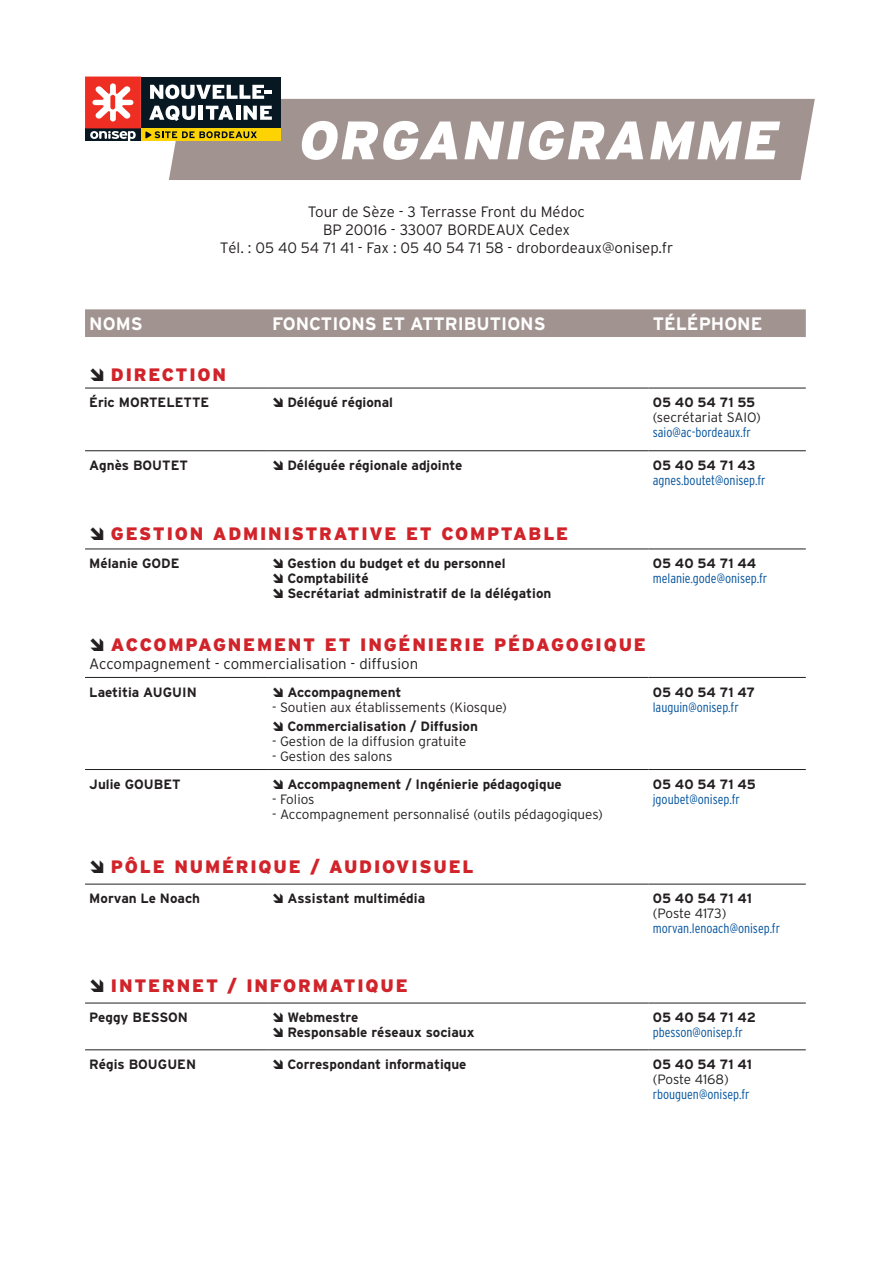
<style>
.page{position:relative;width:893px;height:1263px;background:#fff}
.page>*{position:absolute;margin:0;border:0;box-sizing:border-box;transform-origin:0 0}
.t1{font:italic 900 54px "Interstate";color:#fff}
.t2{font:900 18px "Interstate";letter-spacing:.1em;color:#d1232a}
.t3{font:700 18px "Interstate";color:#fff}
.t4{font:300 15px/18px "Interstate";color:#231f20;text-align:center}
.t5{font:700 13.5px/15px "Interstate";color:#231f20}
.t6{font:300 13.5px "Interstate";color:#231f20}
.t7{font:300 condensed 13.5px "Interstate";color:#01519b}
</style>
<div class="page">
<div style="left:169px;top:99px;width:646px;height:81px;background:#a19390"></div>
<div style="left:141px;top:77px;width:139px;height:51px;background:#071822"></div>
<div style="left:141px;top:128px;width:139px;height:13px;background:#fed304"></div>
<svg style="left:85px;top:77px;width:187px;height:64px"></svg>
<div style="left:85px;top:309px;width:721px;height:28px;background:#a19390"></div>
<hr style="left:85px;top:388px;width:183px;height:1px;background:#231f20">
<hr style="left:268px;top:388px;width:380px;height:1px;background:#231f20">
<hr style="left:648px;top:388px;width:158px;height:1px;background:#231f20">
<hr style="left:85px;top:450px;width:183px;height:1px;background:#231f20">
<hr style="left:268px;top:450px;width:380px;height:1px;background:#231f20">
<hr style="left:648px;top:450px;width:158px;height:1px;background:#231f20">
<hr style="left:85px;top:549px;width:183px;height:1px;background:#231f20">
<hr style="left:268px;top:549px;width:380px;height:1px;background:#231f20">
<hr style="left:648px;top:549px;width:158px;height:1px;background:#231f20">
<hr style="left:85px;top:677px;width:183px;height:1px;background:#231f20">
<hr style="left:268px;top:677px;width:380px;height:1px;background:#231f20">
<hr style="left:648px;top:677px;width:158px;height:1px;background:#231f20">
<hr style="left:85px;top:769px;width:183px;height:1px;background:#231f20">
<hr style="left:268px;top:769px;width:380px;height:1px;background:#231f20">
<hr style="left:648px;top:769px;width:158px;height:1px;background:#231f20">
<hr style="left:85px;top:884px;width:183px;height:1px;background:#231f20">
<hr style="left:268px;top:884px;width:380px;height:1px;background:#231f20">
<hr style="left:648px;top:884px;width:158px;height:1px;background:#231f20">
<hr style="left:85px;top:1003px;width:183px;height:1px;background:#231f20">
<hr style="left:268px;top:1003px;width:380px;height:1px;background:#231f20">
<hr style="left:648px;top:1003px;width:158px;height:1px;background:#231f20">
<hr style="left:85px;top:1049px;width:183px;height:1px;background:#231f20">
<hr style="left:268px;top:1049px;width:380px;height:1px;background:#231f20">
<hr style="left:648px;top:1049px;width:158px;height:1px;background:#231f20">
<h1 class="t1" style="left:297px;top:107px;width:493px">ORGANIGRAMME</h1>
<p class="t4" style="left:220px;top:203px;width:455px">Tour de Sèze - 3 Terrasse Front du Médoc<br>BP 20016 - 33007 BORDEAUX Cedex<br>Tél. : 05 40 54 71 41 - Fax : 05 40 54 71 58 - drobordeaux@onisep.fr</p>
<h2 class="t3" style="left:89px;top:313px;width:55px">NOMS</h2>
<h2 class="t3" style="left:272px;top:313px;width:275px">FONCTIONS ET ATTRIBUTIONS</h2>
<h2 class="t3" style="left:653px;top:313px;width:85px">Téléphone</h2>
<h2 class="t2" style="left:111px;top:364px;width:117px">DIRECTION</h2>
<p class="t5" style="left:89px;top:395px;width:122px">Éric MORTELETTE</p>
<p class="t5" style="left:287px;top:395px;width:107px">Délégué régional</p>
<p class="t5" style="left:653px;top:395px;width:104px">05 40 54 71 55</p>
<p class="t6" style="left:653px;top:409px;width:110px">(secrétariat SAIO)</p>
<p class="t7" style="left:653px;top:424px;width:100px">saio@ac-bordeaux.fr</p>
<p class="t5" style="left:89px;top:458px;width:64px">Agnès Boutet</p>
<p class="t5" style="left:287px;top:458px;width:177px">Déléguée régionale adjointe</p>
<p class="t5" style="left:653px;top:458px;width:104px">05 40 54 71 43</p>
<p class="t7" style="left:653px;top:472px;width:114px">agnes.boutet@onisep.fr</p>
<h2 class="t2" style="left:111px;top:523px;width:459px">GESTION ADMINISTRATIVE ET COMPTABLE</h2>
<p class="t5" style="left:89px;top:556px;width:92px">Mélanie GODE</p>
<p class="t5" style="left:287px;top:556px;width:265px">Gestion du budget et du personnel<br>Comptabilité<br>Secrétariat administratif de la délégation</p>
<p class="t5" style="left:653px;top:556px;width:105px">05 40 54 71 44</p>
<p class="t7" style="left:653px;top:570px;width:116px">melanie.gode@onisep.fr</p>
<h2 class="t2" style="left:111px;top:634px;width:227px">ACCOMPAGNEMENT ET</h2>
<h2 class="t2" style="left:360px;top:634px;width:13px">ING</h2>
<h2 class="t2" style="left:399px;top:634px;width:27px">ÉNIERIE</h2>
<h2 class="t2" style="left:494px;top:634px;width:42px">PÉDAGOGI</h2>
<h2 class="t2" style="left:604px;top:634px;width:42px">QUE</h2>
<p class="t4" style="left:89px;top:654px;width:330px">Accompagnement - commercialisation - diffusion</p>
<p class="t5" style="left:89px;top:684px;width:109px">Laetitia AUGUIN</p>
<p class="t5" style="left:287px;top:684px;width:116px">Accompagnement</p>
<p class="t6" style="left:272px;top:699px;width:236px">- Soutien aux établissements (Kiosque)</p>
<p class="t5" style="left:287px;top:719px;width:192px">Commercialisation / Diffusion</p>
<p class="t6" style="left:272px;top:733px;width:196px">- Gestion de la diffusion gratuite</p>
<p class="t6" style="left:272px;top:748px;width:122px">- Gestion des salons</p>
<p class="t5" style="left:653px;top:684px;width:104px">05 40 54 71 47</p>
<p class="t7" style="left:653px;top:699px;width:87px">lauguin@onisep.fr</p>
<p class="t5" style="left:89px;top:776px;width:93px">Julie GOUBET</p>
<p class="t5" style="left:287px;top:776px;width:276px">Accompagnement / Ingénierie pédagogique</p>
<p class="t6" style="left:272px;top:791px;width:44px">- Folios</p>
<p class="t6" style="left:272px;top:806px;width:332px">- Accompagnement personnalisé (outils pédagogiques)</p>
<p class="t5" style="left:653px;top:776px;width:104px">05 40 54 71 45</p>
<p class="t7" style="left:653px;top:791px;width:89px">jgoubet@onisep.fr</p>
<h2 class="t2" style="left:111px;top:856px;width:262px">PÔLE NUMÉRIQUE / AUDIOVIS</h2>
<h2 class="t2" style="left:433px;top:856px;width:28px">UEL</h2>
<p class="t5" style="left:89px;top:891px;width:112px">Morvan Le Noach</p>
<p class="t5" style="left:287px;top:891px;width:139px">Assistant multimédia</p>
<p class="t5" style="left:653px;top:891px;width:101px">05 40 54 71 41</p>
<p class="t6" style="left:653px;top:905px;width:75px">(Poste 4173)</p>
<p class="t7" style="left:653px;top:920px;width:129px">morvan.lenoach@onisep.fr</p>
<h2 class="t2" style="left:111px;top:975px;width:298px">INTERNET / INFORMATIQUE</h2>
<p class="t5" style="left:89px;top:1010px;width:100px">Peggy BESSON</p>
<p class="t5" style="left:287px;top:1010px;width:189px">Webmestre<br>Responsable réseaux sociaux</p>
<p class="t5" style="left:653px;top:1010px;width:105px">05 40 54 71 42</p>
<p class="t7" style="left:653px;top:1024px;width:92px">pbesson@onisep.fr</p>
<p class="t5" style="left:89px;top:1057px;width:108px">Régis BOUGUEN</p>
<p class="t5" style="left:287px;top:1057px;width:181px">Correspondant informatique</p>
<p class="t5" style="left:653px;top:1057px;width:101px">05 40 54 71 41</p>
<p class="t6" style="left:653px;top:1071px;width:78px">(Poste 4168)</p>
<p class="t7" style="left:653px;top:1086px;width:98px">rbouguen@onisep.fr</p>
</div>
